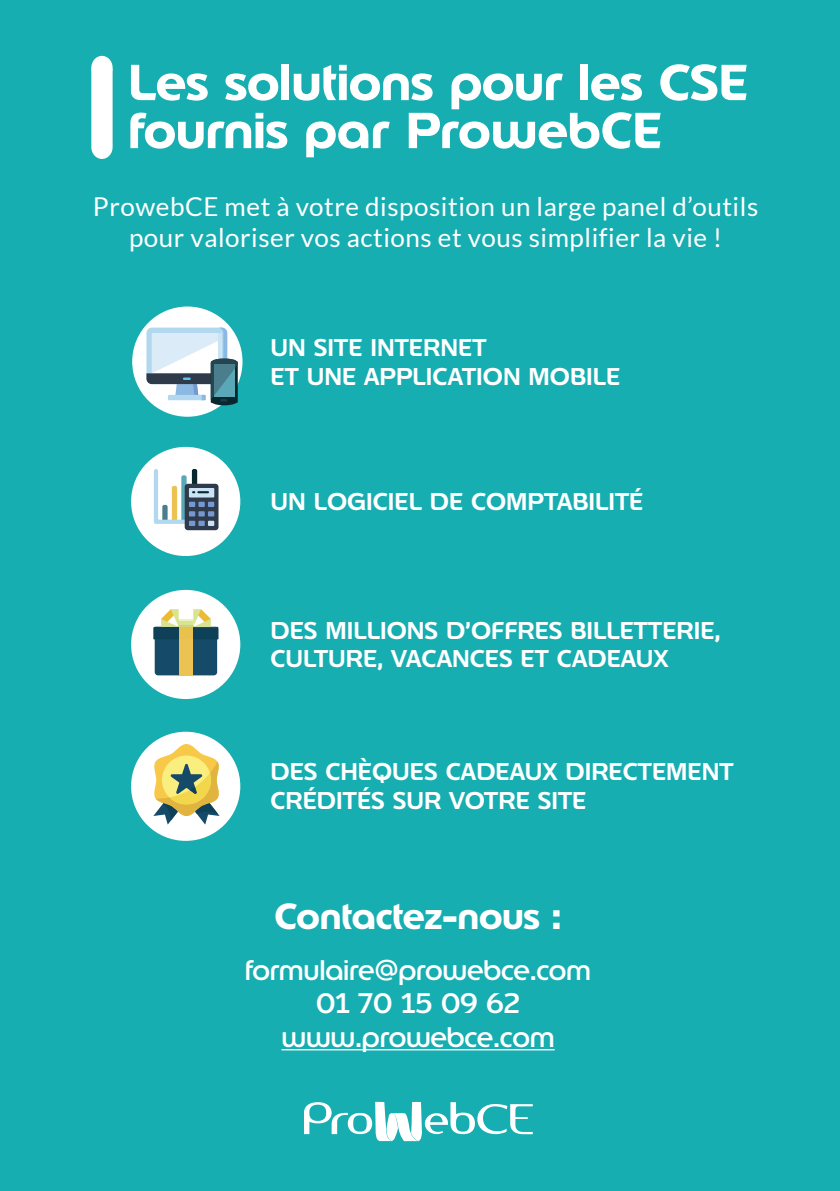
<style>
.page{position:relative;width:840px;height:1191px;background:#fff}
.page>*{position:absolute;margin:0;border:0;box-sizing:border-box;transform-origin:0 0}
.t1{font:700 50px/48px "Edenred";letter-spacing:-.01em;color:#fff}
.t2{font:700 36px "Edenred";letter-spacing:-.01em;color:#fff}
.t3{font:28px/33.6px "Edenred";letter-spacing:-.01em;color:#fff;text-align:center}
.t4{font:26px/31.2px "Lato";letter-spacing:.02em;color:#fff;text-align:center}
.t5{font:500 24px/28.8px "Edenred";color:#fff}
</style>
<div class="page">
<div style="left:0;top:0;width:839px;height:1191px;background:#17aeb1"></div>
<hr style="left:281px;top:1049px;width:273px;height:1px;background:#fff">
<svg style="left:304px;top:1101px;width:228px;height:40px"></svg>
<div style="left:91px;top:62px;width:21px;height:89px;background:#fff;border-radius:8px"></div>
<div style="left:91px;top:56px;width:21px;height:24px;background:#fff;border-radius:50%"></div>
<div style="left:91px;top:135px;width:21px;height:24px;background:#fff;border-radius:50%"></div>
<div style="left:131px;top:447px;width:109px;height:109px;background:#fff;border-radius:50%"></div>
<svg style="left:154px;top:469px;width:64px;height:61px"></svg>
<div style="left:131px;top:731px;width:109px;height:110px;background:#fff;border-radius:50%"></div>
<svg style="left:153px;top:744px;width:67px;height:80px"></svg>
<div style="left:131px;top:590px;width:109px;height:109px;background:#fff;border-radius:50%"></div>
<svg style="left:153px;top:609px;width:65px;height:66px;background:#768b7d"></svg>
<div style="left:132px;top:306px;width:110px;height:111px;background:#fff;border-radius:50%"></div>
<svg style="left:146px;top:327px;width:91px;height:78px"></svg>
<h1 class="t1" style="left:128px;top:58px;width:621px">Les solutions pour les CSE fournis par ProwebCE</h1>
<p class="t4" style="left:93px;top:191px;width:666px">ProwebCE met à votre disposition un large panel d’outils pour valoriser vos actions et vous simplifier la vie !</p>
<p class="t5" style="left:270px;top:333px;width:351px">UN SITE INTERNET<br>ET UNE APPLICATION MOBILE</p>
<p class="t5" style="left:270px;top:487px;width:374px">UN LOGICIEL DE COMPTABILITÉ</p>
<p class="t5" style="left:270px;top:615px;width:451px">DES MILLIONS D’OFFRES BILLETTERIE,<br>CULTURE, VACANCES ET CADEAUX</p>
<p class="t5" style="left:270px;top:757px;width:464px">DES CHÈQUES CADEAUX DIRECTEMENT<br>CRÉDITÉS SUR VOTRE SITE</p>
<h2 class="t2" style="left:274px;top:891px;width:288px">Contactez-nous :</h2>
<p class="t3" style="left:245px;top:952px;width:347px">formulaire@prowebce.com<br>01 70 15 09 62 www.prowebce.com</p>
</div>
